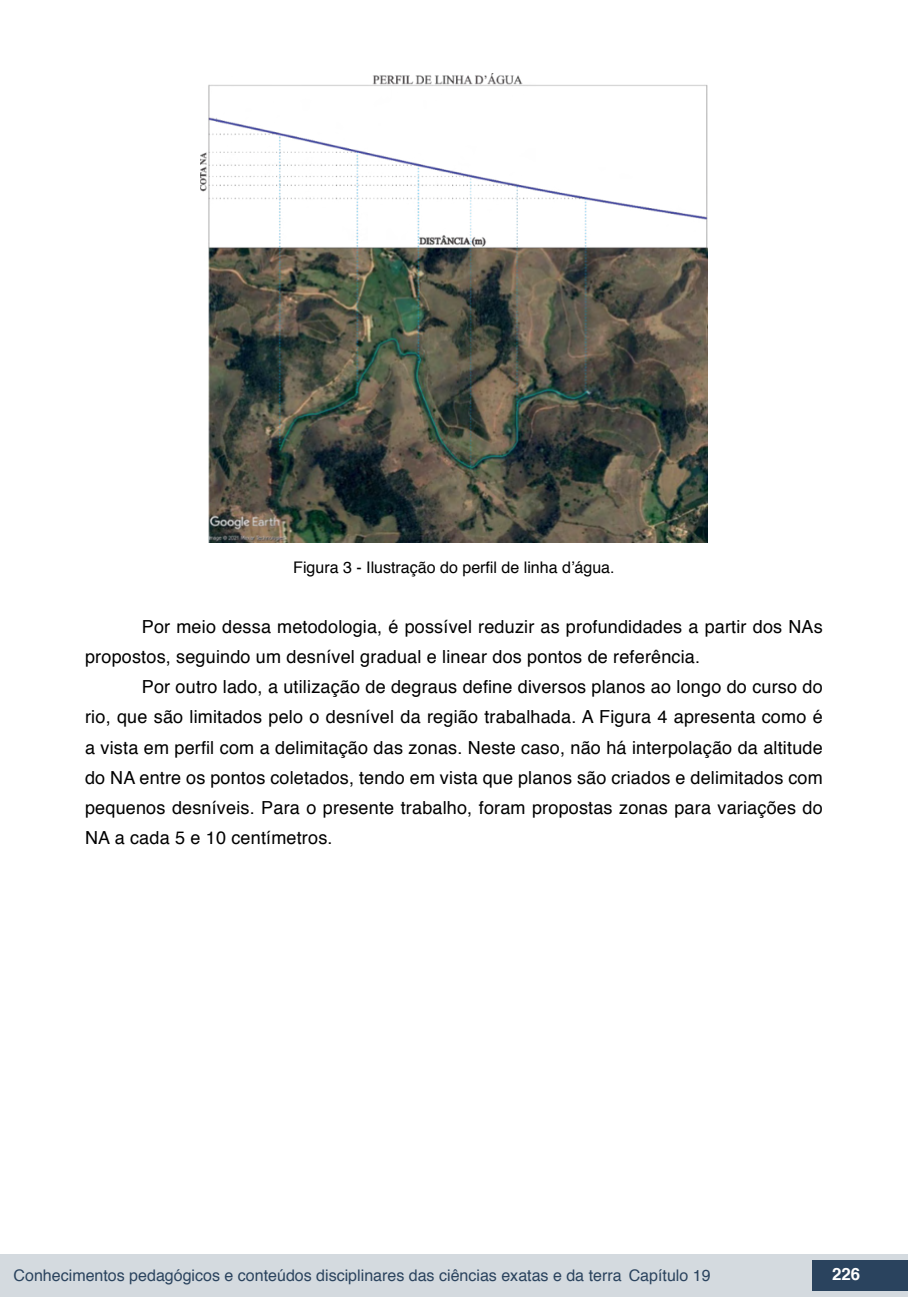
<style>
.page{position:relative;width:908px;height:1304px;background:#fff}
.page>*{position:absolute;margin:0;border:0;box-sizing:border-box;transform-origin:0 0}
.t1{font:18px/30px "Helvetica";letter-spacing:.01em;color:#000}
.t2{font:700 16.8px "Helvetica";color:#fff}
.t3{font:16px "Helvetica";color:#2a435e}
.t4{font:16px "Helvetica";color:#000}
</style>
<div class="page">
<div style="left:0;top:1254px;width:906px;height:43px;background:#d4dadf"></div>
<div style="left:812px;top:1261px;width:95px;height:30px;background:#2a435e"></div>
<img style="left:200px;top:74px;width:507px;height:469px">
<p class="t4" style="left:293px;top:555px;width:323px">Figura 3 - Ilustração do perfil de linha d’água.</p>
<p class="t1" style="left:85px;top:613px;width:738px;text-indent:57px">Por meio dessa metodologia, é possível reduzir as profundidades a partir dos NAs propostos, seguindo um desnível gradual e linear dos pontos de referência.</p>
<p class="t1" style="left:85px;top:673px;width:738px;text-align:justify;text-indent:57px">Por outro lado, a utilização de degraus define diversos planos ao longo do curso do rio, que são limitados pelo o desnível da região trabalhada. A Figura 4 apresenta como é a vista em perfil com a delimitação das zonas. Neste caso, não há interpolação da altitude do NA entre os pontos coletados, tendo em vista que planos são criados e delimitados com pequenos desníveis. Para o presente trabalho, foram propostas zonas para variações do NA a cada 5 e 10 centímetros.</p>
<p class="t3" style="left:14px;top:1263px;width:698px">Conhecimentos pedagógicos e conteúdos disciplinares das ciências exatas e da terra Capítulo 19</p>
<p class="t2" style="left:831px;top:1261px;width:30px">226</p>
</div>
